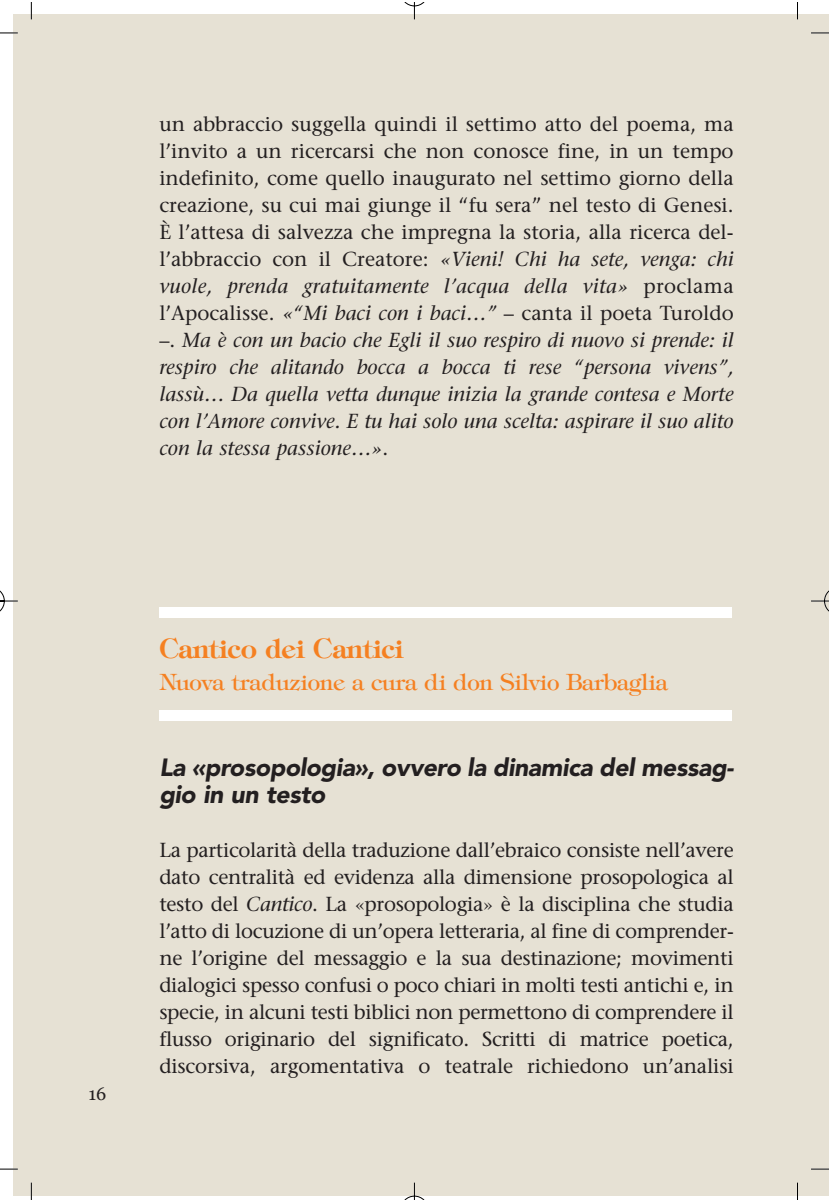
<style>
.page{position:relative;width:830px;height:1200px;background:#fff}
.page>*{position:absolute;margin:0;border:0;box-sizing:border-box;transform-origin:0 0}
.t1{font:600 27px "Tiffany";letter-spacing:-.015em;color:#f58021}
.t2{font:900 24.75px/27px "Avenir";color:#231f20}
.t3{font:22.5px "Tiffany";letter-spacing:-.015em;color:#f58021}
.t4{font:20.25px/27px "Stone Serif";letter-spacing:-.01em;color:#231f20;text-align:justify}
.t5{font:18px "Georgia";color:#231f20}
.s1{font-style:italic}
</style>
<div class="page">
<div style="left:0;top:2px;width:828px;height:1197px;background:#e6e1d4"></div>
<p class="t4" style="left:159px;top:110px;width:575px">un abbraccio suggella quindi il settimo atto del poema, ma l’invito a un ricercarsi che non conosce fine, in un tempo indefinito, come quello inaugurato nel settimo giorno della creazione, su cui mai giunge il “fu sera” nel testo di Genesi.<br>È l’attesa di salvezza che impregna la storia, alla ricerca del&shy;l’abbraccio con il Creatore: <span class="s1">«Vieni! Chi ha sete, venga: chi vuole, prenda gratuitamente l’acqua della vita»</span> proclama l’Apocalisse. <span class="s1">«“Mi baci con i baci…”</span> – canta il poeta Turoldo –. <span class="s1">Ma è con un bacio che Egli il suo respiro di nuovo si prende: il respiro che alitando bocca a bocca ti rese “persona vivens”, lassù… Da quella vetta dunque inizia la grande contesa e Morte con l’Amore convive. E tu hai solo una scelta: aspirare il suo alito con la stessa passione…»</span>.</p>
<p class="t5" style="left:88px;top:1082px;width:19px">16</p>
<h1 class="t1" style="left:159px;top:631px;width:246px">Cantico dei Cantici</h1>
<p class="t3" style="left:159px;top:667px;width:510px">Nuova traduzione a cura di don Silvio Barbaglia</p>
<p class="t2" style="left:159px;top:753px;width:579px">La «prosopologia», ovvero la dinamica del messag&shy;gio in un testo</p>
<p class="t4" style="left:159px;top:835px;width:575px">La particolarità della traduzione dall’ebraico consiste nell’avere dato centralità ed evidenza alla dimensione prosopologica al testo del <span class="s1">Cantico</span>. La «prosopologia» è la disciplina che studia l’atto di locuzione di un’opera letteraria, al fine di comprender&shy;ne l’origine del messaggio e la sua destinazione; movimenti dialogici spesso confusi o poco chiari in molti testi antichi e, in specie, in alcuni testi biblici non permettono di comprendere il flusso originario del significato. Scritti di matrice poetica, discorsiva, argomentativa o teatrale richiedono un’analisi</p>
</div>
